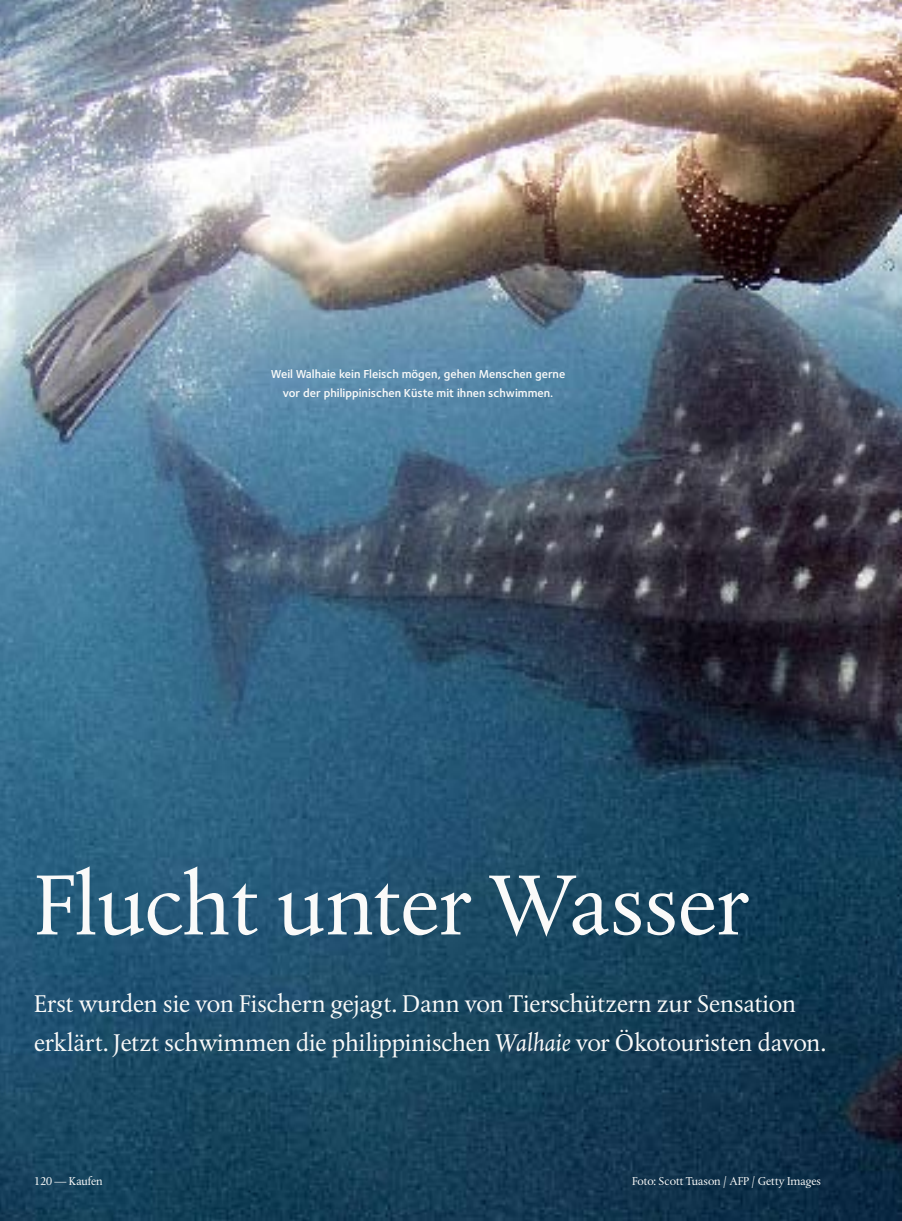
<style>
.page{position:relative;width:902px;height:1221px;background:#fff}
.page>*{position:absolute;margin:0;border:0;box-sizing:border-box;transform-origin:0 0}
.t1{font:90px "DTL Albertina T";letter-spacing:-.005em;color:#fafaf9}
.t2{font:25.5px/38.4px "DTL Albertina T";letter-spacing:-.005em;color:#fafaf9}
.t3{font:600 12px/19.2px "Foundry Sterling";color:#fafaf9;text-align:center}
.t4{font:12px "DTL Albertina T";letter-spacing:-.005em;color:#fafaf9}
.s1{font-style:italic}
</style>
<div class="page">
<img style="left:0;top:0;width:901px;height:1220px">
<p class="t3" style="left:271px;top:364px;width:296px">Weil Walhaie kein Fleisch mögen, gehen Menschen gerne vor der philippinischen Küste mit ihnen schwimmen.</p>
<h1 class="t1" style="left:34px;top:851px;width:716px">Flucht unter Wasser</h1>
<p class="t2" style="left:34px;top:984px;width:793px">Erst wurden sie von Fischern gejagt. Dann von Tierschützern zur Sensation erklärt. Jetzt schwimmen die philippinischen <span class="s1">Walhaie</span> vor Ökotouristen davon.</p>
<p class="t4" style="left:34px;top:1173px;width:70px">120 — Kaufen</p>
<p class="t4" style="left:632px;top:1173px;width:190px">Foto: Scott Tuason / AFP / Getty Images</p>
</div>
